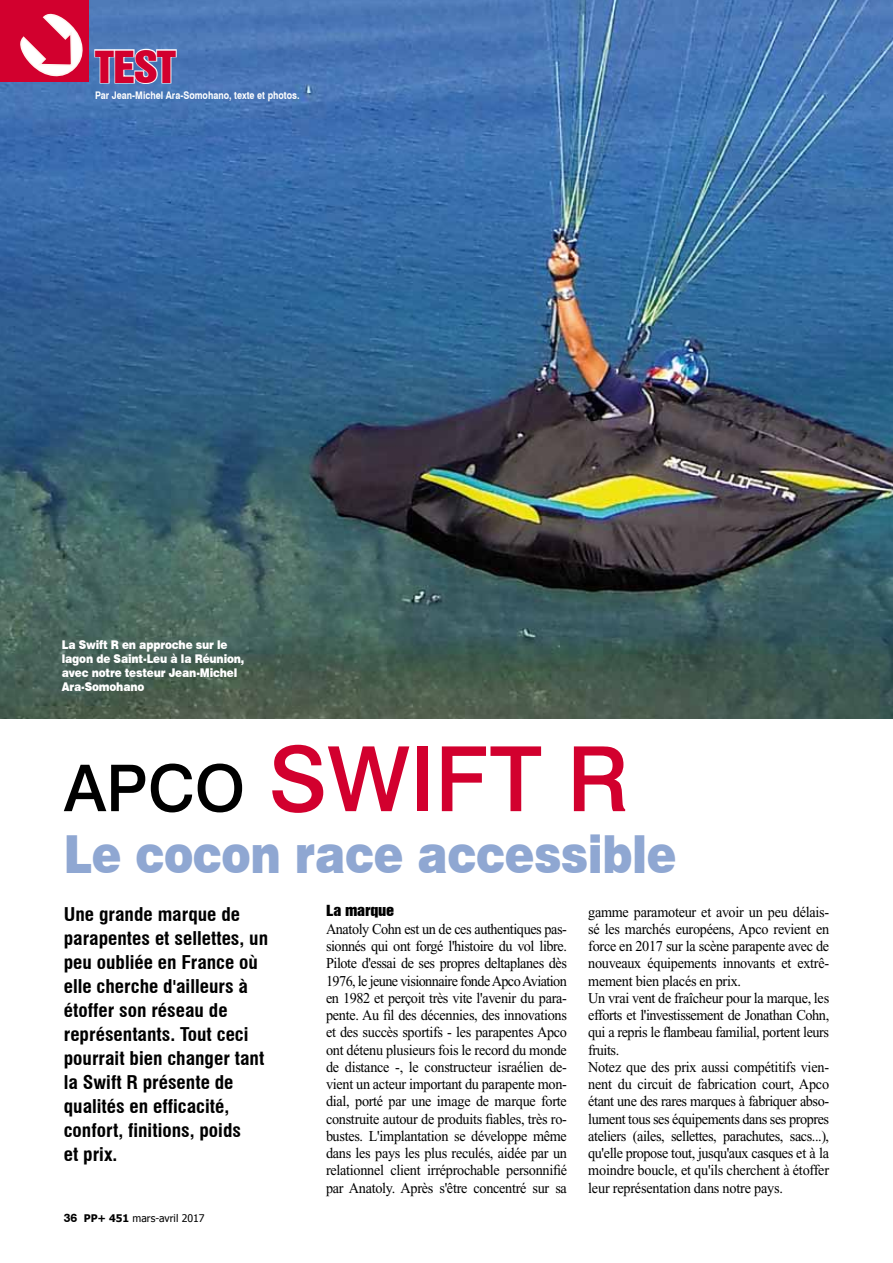
<style>
.page{position:relative;width:893px;height:1263px;background:#fff}
.page>*{position:absolute;margin:0;border:0;box-sizing:border-box;transform-origin:0 0}
.t1{font:500 90px "Swiss 721 BT";color:#d2002e}
.t2{font:900 52.5px "Swiss 721 BT";letter-spacing:-.01em;color:#8fa7d2;scale:.85 1}
.t3{font:40.5px "Swiss 921 BT Regular A";color:#d2002e;scale:1.11 1}
.t4{font:700 condensed 18.6px/24px "Swiss 721 BT";color:#000;scale:1.05 1}
.t5{font:15px/17.2px "Times New Roman";letter-spacing:-.02em;color:#000;text-align:justify;scale:.95 1}
.t6{font:14.1px "Swiss 921 BT Regular A";letter-spacing:-.015em;color:#000;scale:1.18 1}
.t7{font:900 12px/14.2px "Swiss 721 BT";letter-spacing:-.015em;color:#fff;scale:.88 1}
.t8{font:700 12px "Swiss 721 BT";color:#000}
.t9{font:700 10.5px "Swiss 721 BT";color:#fff;scale:.85 1}
.t10{font:10.5px "Tahoma";color:#000}
.s1{font-size:64.5px;color:#000}
.s2{font-weight:700}
</style>
<div class="page">
<img style="left:0;top:0;width:893px;height:719px">
<div style="left:0;top:0;width:89px;height:81px;background:#d2002e"></div>
<svg style="left:16px;top:9px;width:162px;height:77px"></svg>
<h3 class="t3" style="left:95px;top:40px;width:74px">test</h3>
<p class="t9" style="left:95px;top:89px;width:242px">Par Jean-Michel Ara-Somohano, texte et photos.</p>
<p class="t7" style="left:62px;top:637px;width:209px">La Swift R en approche sur le lagon de Saint-Leu à la Réunion, avec notre testeur Jean-Michel<br>Ara-Somohano</p>
<h1 class="t1" style="left:64px;top:724px;width:566px"><span class="s1">APCO</span> SWIFT R</h1>
<h2 class="t2" style="left:64px;top:822px;width:722px">Le cocon race accessible</h2>
<p class="t4" style="left:64px;top:902px;width:196px">Une grande marque de parapentes et sellettes, un peu oubliée en France où elle cherche d'ailleurs à étoffer son réseau de représentants. Tout ceci pourrait bien changer tant la Swift R présente de qualités en efficacité, confort, finitions, poids<br>et prix.</p>
<p class="t8" style="left:64px;top:1210px;width:15px">36</p>
<p class="t10" style="left:84px;top:1211px;width:122px"><span class="s2">PP+ 451</span> mars-avril 2017</p>
<p class="t6" style="left:326px;top:901px;width:59px">La marque</p>
<p class="t5" style="left:326px;top:920px;width:255px">Anatoly Cohn est un de ces authentiques pas&shy;sionnés qui ont forgé l'histoire du vol libre.<br>Pilote d'essai de ses propres deltaplanes dès 1976, le jeune visionnaire fonde Apco Aviation en 1982 et perçoit très vite l'avenir du para&shy;pente. Au fil des décennies, des innovations et des succès sportifs - les parapentes Apco ont détenu plusieurs fois le record du monde de distance -, le constructeur israélien de&shy;vient un acteur important du parapente mon&shy;dial, porté par une image de marque forte construite autour de produits fiables, très ro&shy;bustes. L'implantation se développe même dans les pays les plus reculés, aidée par un relationnel client irréprochable personnifié par Anatoly. Après s'être concentré sur sa</p>
<p class="t5" style="left:588px;top:903px;width:255px;text-align:left">gamme paramoteur et avoir un peu délais&shy;sé les marchés européens, Apco revient en force en 2017 sur la scène parapente avec de nouveaux équipements innovants et extrê&shy;mement bien placés en prix.<br>Un vrai vent de fraîcheur pour la marque, les efforts et l'investissement de Jonathan Cohn, qui a repris le flambeau familial, portent leurs fruits.<br>Notez que des prix aussi compétitifs vien&shy;nent du circuit de fabrication court, Apco étant une des rares marques à fabriquer abso&shy;lument tous ses équipements dans ses propres ateliers (ailes, sellettes, parachutes, sacs...), qu'elle propose tout, jusqu'aux casques et à la moindre boucle, et qu'ils cherchent à étoffer leur représentation dans notre pays.</p>
</div>
